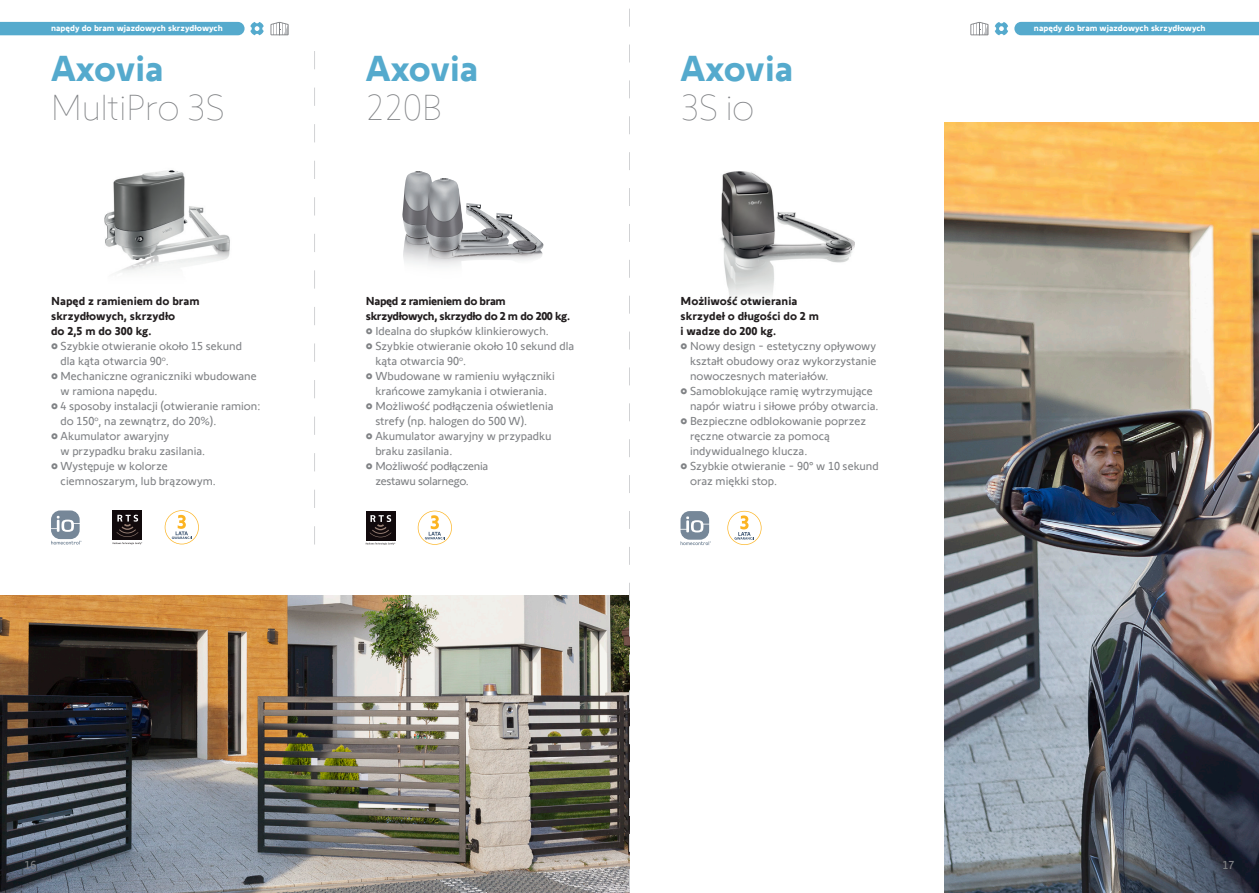
<style>
.page{position:relative;width:1259px;height:893px;background:#fff}
.page>*{position:absolute;margin:0;border:0;box-sizing:border-box;transform-origin:0 0}
.t1{font:700 37.5px/39px "Somfy Sans";color:#55aacd}
.t2{font:200 37.5px/39px "Somfy Sans";color:#808285}
.t3{font:12px/15px "Somfy Sans";color:#808285}
.t4{font:700 12px/15px "Somfy Sans";color:#231f20}
.t5{font:700 12px/15px "Somfy Sans";letter-spacing:-.03em;color:#231f20}
.t6{font:12px/15px "Somfy Sans";letter-spacing:-.02em;color:#808285}
.t7{font:700 9px "Somfy Sans";color:#fff}
.s1{font-weight:200;color:#808285}
.s2{font-weight:700;color:#55aacd}
</style>
<div class="page">
<div style="left:0;top:22px;width:244px;height:13px;background:#55aacd"></div>
<svg style="left:250px;top:22px;width:14px;height:13px"></svg>
<svg style="left:270px;top:22px;width:18px;height:13px"></svg>
<div style="left:1014px;top:22px;width:245px;height:13px;background:#55aacd"></div>
<svg style="left:994px;top:22px;width:14px;height:13px"></svg>
<svg style="left:970px;top:22px;width:18px;height:13px"></svg>
<img style="left:720px;top:172px;width:135px;height:126px">
<img style="left:402px;top:172px;width:141px;height:95px">
<svg style="left:314px;top:51px;width:1px;height:493px"></svg>
<img style="left:104px;top:170px;width:126px;height:103px">
<svg style="left:165px;top:510px;width:34px;height:34px"></svg>
<svg style="left:727px;top:511px;width:34px;height:34px"></svg>
<svg style="left:418px;top:511px;width:34px;height:34px"></svg>
<svg style="left:51px;top:510px;width:31px;height:34px"></svg>
<div style="left:64px;top:521px;width:7px;height:9px;background:#768798;border-radius:50%"></div>
<svg style="left:680px;top:511px;width:31px;height:34px"></svg>
<div style="left:693px;top:522px;width:8px;height:8px;background:#768798;border-radius:50%"></div>
<div style="left:113px;top:510px;width:29px;height:30px;background:#110a0c"></div>
<svg style="left:113px;top:515px;width:29px;height:29px"></svg>
<div style="left:366px;top:511px;width:29px;height:29px;background:#110a0c"></div>
<svg style="left:369px;top:515px;width:23px;height:22px"></svg>
<svg style="left:366px;top:543px;width:29px;height:2px"></svg>
<img style="left:0;top:595px;width:629px;height:298px">
<img style="left:944px;top:122px;width:315px;height:771px">
<svg style="left:629px;top:8px;width:1px;height:885px"></svg>
<p class="t7" style="left:51px;top:21px;width:173px">napędy do bram wjazdowych skrzydłowych</p>
<p class="t7" style="left:1034px;top:21px;width:173px">napędy do bram wjazdowych skrzydłowych</p>
<p class="t1" style="left:680px;top:44px;width:114px">Axovia<br><span class="s1">3S io</span></p>
<p class="t2" style="left:51px;top:46px;width:175px"><span class="s2">Axovia<br></span>MultiPro 3S</p>
<p class="t1" style="left:366px;top:44px;width:114px">Axovia<br><span class="s1">220B</span></p>
<p class="t4" style="left:51px;top:292px;width:150px">Napęd z ramieniem do bram skrzydłowych, skrzydło<br>do 2,5 m do 300 kg.</p>
<p class="t3" style="left:61px;top:337px;width:183px;text-indent:-10px">• Szybkie otwieranie około 15 sekund dla kąta otwarcia 90<sup>o</sup>.</p>
<p class="t3" style="left:61px;top:367px;width:198px;text-indent:-10px">• Mechaniczne ograniczniki wbudowane w ramiona napędu.</p>
<p class="t3" style="left:61px;top:397px;width:201px;text-indent:-10px">• 4 sposoby instalacji (otwieranie ramion: do 150<sup>o</sup>, na zewnątrz, do 20%).</p>
<p class="t3" style="left:61px;top:427px;width:146px;text-indent:-10px">• Akumulator awaryjny<br>w przypadku braku zasilania.</p>
<p class="t3" style="left:61px;top:457px;width:157px;text-indent:-10px">• Występuje w kolorze ciemnoszarym, lub brązowym.</p>
<p class="t5" style="left:366px;top:292px;width:206px">Napęd z ramieniem do bram skrzydłowych, skrzydło do 2 m do 200 kg.</p>
<p class="t3" style="left:366px;top:322px;width:185px">• Idealna do słupków klinkierowych.</p>
<p class="t3" style="left:375px;top:337px;width:200px;text-indent:-10px">• Szybkie otwieranie około 10 sekund dla kąta otwarcia 90<sup>o</sup>.</p>
<p class="t3" style="left:366px;top:367px;width:190px;text-align:center">• Wbudowane w ramieniu wyłączniki krańcowe zamykania i otwierania.</p>
<p class="t3" style="left:375px;top:397px;width:180px;text-indent:-10px">• Możliwość podłączenia oświetlenia strefy (np. halogen do 500 W).</p>
<p class="t3" style="left:375px;top:427px;width:178px;text-indent:-10px">• Akumulator awaryjny w przypadku braku zasilania.</p>
<p class="t6" style="left:375px;top:457px;width:115px;text-indent:-10px">• Możliwość podłączenia zestawu solarnego.</p>
<p class="t4" style="left:680px;top:292px;width:140px">Możliwość otwierania skrzydeł o długości do 2 m i wadze do 200 kg.</p>
<p class="t3" style="left:690px;top:337px;width:188px;text-align:justify;text-indent:-10px">• Nowy design - estetyczny opływowy kształt obudowy oraz wykorzystanie nowoczesnych materiałów.</p>
<p class="t3" style="left:690px;top:382px;width:190px;text-indent:-10px">• Samoblokujące ramię wytrzymujące napór wiatru i siłowe próby otwarcia.</p>
<p class="t3" style="left:690px;top:412px;width:178px;text-indent:-10px">• Bezpieczne odblokowanie poprzez ręczne otwarcie za pomocą indywidualnego klucza.</p>
<p class="t3" style="left:690px;top:457px;width:190px;text-indent:-10px">• Szybkie otwieranie - 90° w 10 sekund oraz miękki stop.</p>
<p class="t3" style="left:25px;top:856px;width:13px">16</p>
<p class="t3" style="left:1222px;top:856px;width:13px">17</p>
</div>
